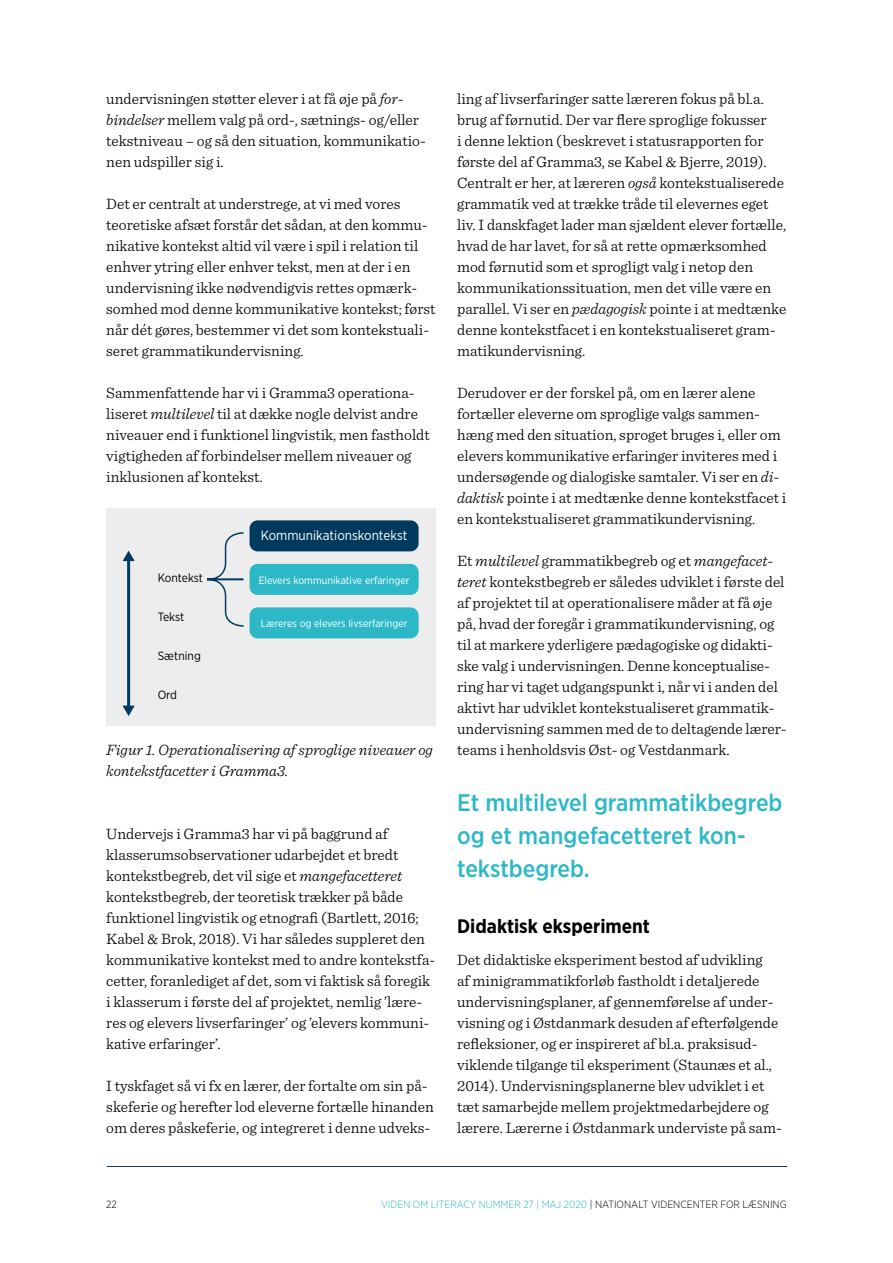
<style>
.page{position:relative;width:893px;height:1263px;background:#fff}
.page>*{position:absolute;margin:0;border:0;box-sizing:border-box;transform-origin:0 0}
.t1{font:500 24px/33px "Gotham Narrow";color:#2cb8c7}
.t2{font:700 19.5px "Gotham Narrow";color:#000}
.t3{font:300 15.75px/21px "Sentinel";color:#000}
.t4{font:italic 300 15.75px/21px "Sentinel";color:#000}
.t5{font:13.5px "Gotham Narrow";color:#fff}
.t6{font:12px "Gotham Narrow";color:#000}
.t7{font:300 10.5px "Gotham Narrow";color:#2cb8c7}
.t8{font:10.5px "Gotham Narrow";color:#fff}
.t9{font:300 10.5px "Gotham Narrow";color:#000}
.s1{font-style:italic}
.s2{color:#000}
</style>
<div class="page">
<hr style="left:107px;top:1166px;width:680px;height:1px;background:#17365d">
<div style="left:106px;top:508px;width:330px;height:218px;background:#ededed"></div>
<hr style="left:127px;top:557px;width:3px;height:152px;background:#003a5f">
<svg style="left:122px;top:550px;width:13px;height:12px"></svg>
<svg style="left:122px;top:705px;width:13px;height:11px"></svg>
<div style="left:250px;top:520px;width:169px;height:31px;background:#003a5f;border-radius:8px"></div>
<div style="left:250px;top:564px;width:169px;height:31px;background:#2cb8c7;border-radius:8px"></div>
<div style="left:250px;top:607px;width:169px;height:31px;background:#2cb8c7;border-radius:8px"></div>
<svg style="left:207px;top:532px;width:37px;height:95px"></svg>
<p class="t3" style="left:106px;top:87px;width:321px">undervisningen støtter elever i at få øje på <span class="s1">for&shy;bindelser</span> mellem valg på ord-, sætnings- og/eller tekstniveau – og så den situation, kommunikatio&shy;nen udspiller sig i.</p>
<p class="t3" style="left:106px;top:192px;width:331px">Det er centralt at understrege, at vi med vores teoretiske afsæt forstår det sådan, at den kommu&shy;nikative kontekst altid vil være i spil i relation til enhver ytring eller enhver tekst, men at der i en undervisning ikke nødvendigvis rettes opmærk&shy;somhed mod denne kommunikative kontekst; først når dét gøres, bestemmer vi det som kontekstuali&shy;seret grammatikundervisning.</p>
<p class="t3" style="left:106px;top:381px;width:325px">Sammenfattende har vi i Gramma3 operationa&shy;liseret <span class="s1">multilevel</span> til at dække nogle delvist andre niveauer end i funktionel lingvistik, men fastholdt vigtigheden af forbindelser mellem niveauer og inklusionen af kontekst.</p>
<p class="t6" style="left:158px;top:571px;width:47px">Kontekst</p>
<p class="t6" style="left:158px;top:610px;width:28px">Tekst</p>
<p class="t6" style="left:158px;top:649px;width:45px">Sætning</p>
<p class="t6" style="left:158px;top:688px;width:21px">Ord</p>
<p class="t5" style="left:261px;top:527px;width:148px">Kommunikationskontekst</p>
<p class="t8" style="left:259px;top:574px;width:152px">Elevers kommunikative erfaringer</p>
<p class="t8" style="left:261px;top:617px;width:148px">Læreres og elevers livserfaringer</p>
<p class="t4" style="left:106px;top:738px;width:328px">Figur 1. Operationalisering af sproglige niveauer og kontekstfacetter i Gramma3.</p>
<p class="t3" style="left:106px;top:822px;width:330px">Undervejs i Gramma3 har vi på baggrund af klasserumsobservationer udarbejdet et bredt kontekstbegreb, det vil sige et <span class="s1">mangefacetteret </span>kontekstbegreb, der teoretisk trækker på både funktionel lingvistik og etnografi (Bartlett, 2016; Kabel &amp; Brok, 2018). Vi har således suppleret den kommunikative kontekst med to andre kontekstfa&shy;cetter, foranlediget af det, som vi faktisk så foregik i klasserum i første del af projektet, nemlig ’lære&shy;res og elevers livserfaringer’ og ’elevers kommuni&shy;kative erfaringer’.</p>
<p class="t3" style="left:106px;top:1074px;width:329px">I tyskfaget så vi fx en lærer, der fortalte om sin på&shy;skeferie og herefter lod eleverne fortælle hinanden om deres påskeferie, og integreret i denne udveks-</p>
<p class="t3" style="left:457px;top:87px;width:331px">ling af livserfaringer satte læreren fokus på bl.a. brug af førnutid. Der var flere sproglige fokusser<br>i denne lektion (beskrevet i statusrapporten for første del af Gramma3, se Kabel &amp; Bjerre, 2019).<br>Centralt er her, at læreren <span class="s1">også</span> kontekstualiserede grammatik ved at trække tråde til elevernes eget liv. I danskfaget lader man sjældent elever fortælle, hvad de har lavet, for så at rette opmærksomhed mod førnutid som et sprogligt valg i netop den kommunikationssituation, men det ville være en parallel. Vi ser en <span class="s1">pædagogisk</span> pointe i at medtænke denne kontekstfacet i en kontekstualiseret gram&shy;matikundervisning.</p>
<p class="t3" style="left:457px;top:381px;width:331px">Derudover er der forskel på, om en lærer alene fortæller eleverne om sproglige valgs sammen&shy;hæng med den situation, sproget bruges i, eller om elevers kommunikative erfaringer inviteres med i undersøgende og dialogiske samtaler. Vi ser en <span class="s1">di&shy;daktisk</span> pointe i at medtænke denne kontekstfacet i en kontekstualiseret grammatikundervisning.</p>
<p class="t3" style="left:457px;top:549px;width:331px">Et <span class="s1">multilevel</span> grammatikbegreb og et <span class="s1">mangefacet&shy;teret</span> kontekstbegreb er således udviklet i første del af projektet til at operationalisere måder at få øje på, hvad der foregår i grammatikundervisning, og til at markere yderligere pædagogiske og didakti&shy;ske valg i undervisningen. Denne konceptualise&shy;ring har vi taget udgangspunkt i, når vi i anden del aktivt har udviklet kontekstualiseret grammatik&shy;undervisning sammen med de to deltagende lærer&shy;teams i henholdsvis Øst- og Vestdanmark.</p>
<h1 class="t1" style="left:457px;top:786px;width:327px">Et multilevel grammatikbegreb og et mangefacetteret kon&shy;tekstbegreb.</h1>
<p class="t2" style="left:457px;top:914px;width:194px">Didaktisk eksperiment</p>
<p class="t3" style="left:457px;top:948px;width:326px">Det didaktiske eksperiment bestod af udvikling<br>af minigrammatikforløb fastholdt i detaljerede undervisningsplaner, af gennemførelse af under&shy;visning og i Østdanmark desuden af efterfølgende refleksioner, og er inspireret af bl.a. praksisud&shy;viklende tilgange til eksperiment (Staunæs et al., 2014). Undervisningsplanerne blev udviklet i et tæt samarbejde mellem projektmedarbejdere og lærere. Lærerne i Østdanmark underviste på sam-</p>
<p class="t9" style="left:106px;top:1197px;width:12px">22</p>
<p class="t7" style="left:381px;top:1197px;width:407px">VIDEN OM LITERACY NUMMER 27 | MAJ 2020 <span class="s2">| NATIONALT VIDENCENTER FOR LÆSNING</span></p>
</div>
